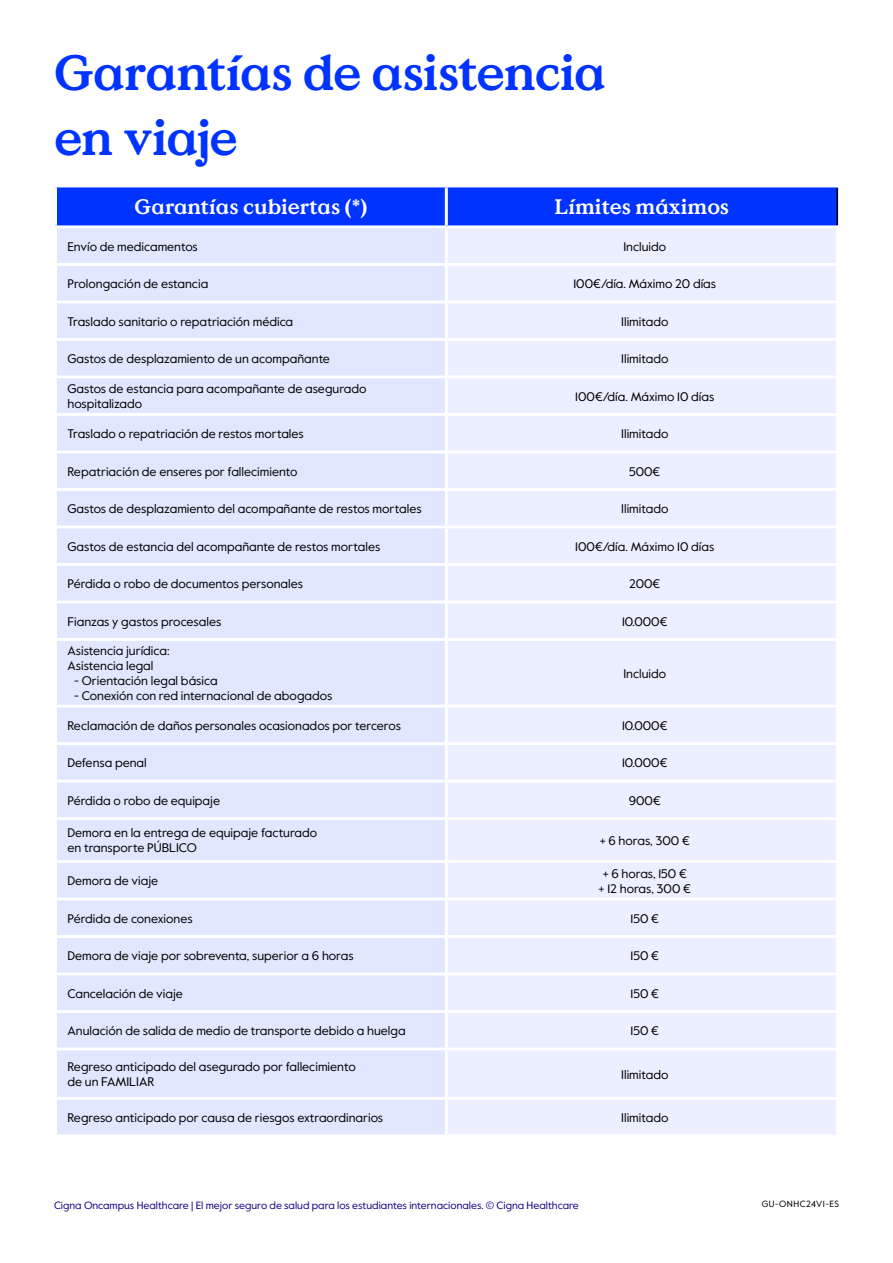
<style>
.page{position:relative;width:893px;height:1263px;background:#fff}
.page>*{position:absolute;margin:0;border:0;box-sizing:border-box;transform-origin:0 0}
.t1{font:700 49.5px/65.4px "Value Serif Pro";letter-spacing:-.025em;color:#03f}
.t2{font:700 21px "Value Serif Pro";color:#fff}
.t3{font:12.45px/15px "Value Sans Pro";color:#000}
.t4{font:10.5px "Value Sans Pro";color:#110081}
.t5{font:9px "Value Sans Pro";letter-spacing:.04em;color:#000}
</style>
<div class="page">
<div style="left:55px;top:186px;width:391px;height:41px;background:#03f"></div>
<div style="left:446px;top:186px;width:391px;height:41px;background:#03f"></div>
<div style="left:57px;top:228px;width:388px;height:906px;background:#e0e7ff"></div>
<div style="left:448px;top:228px;width:388px;height:906px;background:#ebefff"></div>
<hr style="left:837px;top:187px;width:1px;height:38px;background:#000">
<hr style="left:54px;top:184px;width:392px;height:3px;background:#fff">
<hr style="left:54px;top:187px;width:3px;height:38px;background:#fff">
<hr style="left:54px;top:225px;width:392px;height:3px;background:#fff">
<hr style="left:446px;top:184px;width:392px;height:3px;background:#fff">
<hr style="left:445px;top:187px;width:3px;height:38px;background:#fff">
<hr style="left:446px;top:225px;width:393px;height:3px;background:#fff">
<hr style="left:54px;top:263px;width:392px;height:3px;background:#fff">
<hr style="left:446px;top:263px;width:393px;height:3px;background:#fff">
<hr style="left:54px;top:300px;width:392px;height:3px;background:#fff">
<hr style="left:446px;top:300px;width:393px;height:3px;background:#fff">
<hr style="left:54px;top:338px;width:392px;height:3px;background:#fff">
<hr style="left:446px;top:338px;width:393px;height:3px;background:#fff">
<hr style="left:54px;top:375px;width:392px;height:3px;background:#fff">
<hr style="left:446px;top:375px;width:393px;height:3px;background:#fff">
<hr style="left:54px;top:413px;width:392px;height:3px;background:#fff">
<hr style="left:446px;top:413px;width:393px;height:3px;background:#fff">
<hr style="left:54px;top:450px;width:392px;height:3px;background:#fff">
<hr style="left:446px;top:450px;width:393px;height:3px;background:#fff">
<hr style="left:54px;top:488px;width:392px;height:3px;background:#fff">
<hr style="left:446px;top:488px;width:393px;height:3px;background:#fff">
<hr style="left:54px;top:525px;width:392px;height:3px;background:#fff">
<hr style="left:446px;top:525px;width:393px;height:3px;background:#fff">
<hr style="left:54px;top:563px;width:392px;height:3px;background:#fff">
<hr style="left:446px;top:563px;width:393px;height:3px;background:#fff">
<hr style="left:54px;top:600px;width:392px;height:3px;background:#fff">
<hr style="left:446px;top:600px;width:393px;height:3px;background:#fff">
<hr style="left:54px;top:638px;width:392px;height:3px;background:#fff">
<hr style="left:446px;top:638px;width:393px;height:3px;background:#fff">
<hr style="left:54px;top:705px;width:392px;height:3px;background:#fff">
<hr style="left:446px;top:705px;width:393px;height:3px;background:#fff">
<hr style="left:54px;top:742px;width:392px;height:3px;background:#fff">
<hr style="left:446px;top:742px;width:393px;height:3px;background:#fff">
<hr style="left:54px;top:780px;width:392px;height:3px;background:#fff">
<hr style="left:446px;top:780px;width:393px;height:3px;background:#fff">
<hr style="left:54px;top:817px;width:392px;height:3px;background:#fff">
<hr style="left:446px;top:817px;width:393px;height:3px;background:#fff">
<hr style="left:54px;top:860px;width:392px;height:3px;background:#fff">
<hr style="left:446px;top:860px;width:393px;height:3px;background:#fff">
<hr style="left:54px;top:897px;width:392px;height:3px;background:#fff">
<hr style="left:446px;top:897px;width:393px;height:3px;background:#fff">
<hr style="left:54px;top:935px;width:392px;height:3px;background:#fff">
<hr style="left:446px;top:935px;width:393px;height:3px;background:#fff">
<hr style="left:54px;top:972px;width:392px;height:3px;background:#fff">
<hr style="left:446px;top:972px;width:393px;height:3px;background:#fff">
<hr style="left:54px;top:1010px;width:392px;height:3px;background:#fff">
<hr style="left:446px;top:1010px;width:393px;height:3px;background:#fff">
<hr style="left:54px;top:1047px;width:392px;height:3px;background:#fff">
<hr style="left:446px;top:1047px;width:393px;height:3px;background:#fff">
<hr style="left:54px;top:1097px;width:392px;height:3px;background:#fff">
<hr style="left:446px;top:1097px;width:393px;height:3px;background:#fff">
<h1 class="t1" style="left:54px;top:42px;width:553px">Garantías de asistencia en viaje</h1>
<h2 class="t2" style="left:135px;top:194px;width:234px">Garantías cubiertas (*)</h2>
<h2 class="t2" style="left:555px;top:194px;width:176px">Límites máximos</h2>
<p class="t3" style="left:67px;top:239px;width:132px">Envío de medicamentos</p>
<p class="t3" style="left:623px;top:239px;width:44px">Incluido</p>
<p class="t3" style="left:67px;top:276px;width:142px">Prolongación de estancia</p>
<p class="t3" style="left:573px;top:276px;width:144px">100€/día. Máximo 20 días</p>
<p class="t3" style="left:67px;top:314px;width:227px">Traslado sanitario o repatriación médica</p>
<p class="t3" style="left:621px;top:314px;width:49px">Ilimitado</p>
<p class="t3" style="left:67px;top:351px;width:264px">Gastos de desplazamiento de un acompañante</p>
<p class="t3" style="left:621px;top:351px;width:49px">Ilimitado</p>
<p class="t3" style="left:67px;top:381px;width:301px">Gastos de estancia para acompañante de asegurado hospitalizado</p>
<p class="t3" style="left:575px;top:389px;width:141px">100€/día. Máximo 10 días</p>
<p class="t3" style="left:67px;top:426px;width:238px">Traslado o repatriación de restos mortales</p>
<p class="t3" style="left:621px;top:426px;width:49px">Ilimitado</p>
<p class="t3" style="left:67px;top:464px;width:232px">Repatriación de enseres por fallecimiento</p>
<p class="t3" style="left:629px;top:464px;width:33px">500€</p>
<p class="t3" style="left:67px;top:501px;width:356px">Gastos de desplazamiento del acompañante de restos mortales</p>
<p class="t3" style="left:621px;top:501px;width:49px">Ilimitado</p>
<p class="t3" style="left:67px;top:539px;width:314px">Gastos de estancia del acompañante de restos mortales</p>
<p class="t3" style="left:575px;top:539px;width:141px">100€/día. Máximo 10 días</p>
<p class="t3" style="left:67px;top:576px;width:237px">Pérdida o robo de documentos personales</p>
<p class="t3" style="left:629px;top:576px;width:33px">200€</p>
<p class="t3" style="left:67px;top:614px;width:155px">Fianzas y gastos procesales</p>
<p class="t3" style="left:622px;top:614px;width:47px">10.000€</p>
<p class="t3" style="left:67px;top:643px;width:104px">Asistencia jurídica:<br>Asistencia legal</p>
<p class="t3" style="left:74px;top:673px;width:145px">- Orientación legal básica</p>
<p class="t3" style="left:74px;top:688px;width:260px">- Conexión con red internacional de abogados</p>
<p class="t3" style="left:623px;top:666px;width:44px">Incluido</p>
<p class="t3" style="left:67px;top:718px;width:335px">Reclamación de daños personales ocasionados por terceros</p>
<p class="t3" style="left:622px;top:718px;width:47px">10.000€</p>
<p class="t3" style="left:67px;top:756px;width:81px">Defensa penal</p>
<p class="t3" style="left:622px;top:756px;width:47px">10.000€</p>
<p class="t3" style="left:67px;top:793px;width:154px">Pérdida o robo de equipaje</p>
<p class="t3" style="left:629px;top:793px;width:34px">900€</p>
<p class="t3" style="left:67px;top:826px;width:251px">Demora en la entrega de equipaje facturado en transporte PÚBLICO</p>
<p class="t3" style="left:600px;top:833px;width:92px">+ 6 horas, 300 €</p>
<p class="t3" style="left:67px;top:873px;width:92px">Demora de viaje</p>
<p class="t3" style="left:599px;top:866px;width:94px;text-align:center">+ 6 horas, 150 € + 12 horas, 300 €</p>
<p class="t3" style="left:67px;top:911px;width:127px">Pérdida de conexiones</p>
<p class="t3" style="left:630px;top:911px;width:30px">150 €</p>
<p class="t3" style="left:67px;top:948px;width:288px">Demora de viaje por sobreventa, superior a 6 horas</p>
<p class="t3" style="left:630px;top:948px;width:30px">150 €</p>
<p class="t3" style="left:67px;top:986px;width:117px">Cancelación de viaje</p>
<p class="t3" style="left:630px;top:986px;width:30px">150 €</p>
<p class="t3" style="left:67px;top:1023px;width:340px">Anulación de salida de medio de transporte debido a huelga</p>
<p class="t3" style="left:630px;top:1023px;width:30px">150 €</p>
<p class="t3" style="left:67px;top:1059px;width:290px">Regreso anticipado del asegurado por fallecimiento de un FAMILIAR</p>
<p class="t3" style="left:621px;top:1067px;width:49px">Ilimitado</p>
<p class="t3" style="left:67px;top:1110px;width:317px">Regreso anticipado por causa de riesgos extraordinarios</p>
<p class="t3" style="left:621px;top:1110px;width:49px">Ilimitado</p>
<p class="t4" style="left:54px;top:1199px;width:526px">Cigna Oncampus Healthcare | El mejor seguro de salud para los estudiantes internacionales. © Cigna Healthcare</p>
<p class="t5" style="left:762px;top:1199px;width:79px">GU-ONHC24V1-ES</p>
</div>
